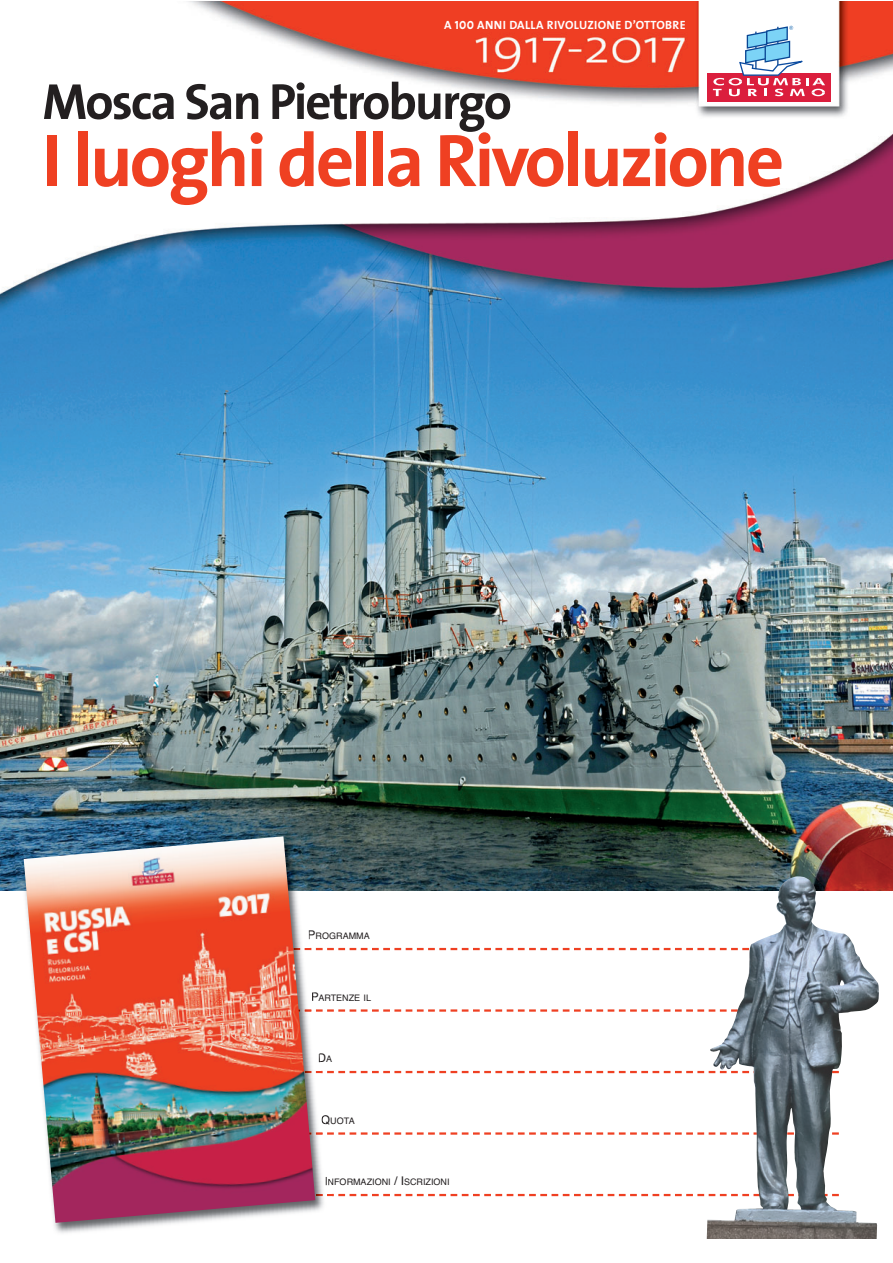
<style>
.page{position:relative;width:893px;height:1263px;background:#fff}
.page>*{position:absolute;margin:0;border:0;box-sizing:border-box;transform-origin:0 0}
.t1{font:700 75px "The Sans";letter-spacing:-.04em;color:#ef4022}
.t2{font:700 51.15px "The Sans";letter-spacing:-.04em;color:#231f20}
.t3{font:700 12px "The Sans";letter-spacing:.025em;color:#fff}
.t4{font:12px "Helvetica";color:#231f20}
.t5{font:9px "Helvetica";color:#231f20}
.s1{font-size:15.6px}
.s2{font-size:12px}
.s3{font-size:9px}
</style>
<div class="page">
<img style="left:0;top:2px;width:892px;height:889px">
<svg style="left:338px;top:948px;width:367px;height:2px"></svg>
<svg style="left:338px;top:1009px;width:367px;height:3px"></svg>
<svg style="left:338px;top:1071px;width:367px;height:2px"></svg>
<svg style="left:338px;top:1132px;width:367px;height:3px"></svg>
<svg style="left:338px;top:1194px;width:367px;height:2px"></svg>
<img style="left:54px;top:947px;width:280px;height:286px">
<img style="left:14px;top:827px;width:291px;height:64px">
<img style="left:315px;top:1071px;width:6px;height:2px">
<img style="left:315px;top:1133px;width:8px;height:2px">
<img style="left:315px;top:1194px;width:17px;height:2px">
<svg style="left:321px;top:1115px;width:5px;height:10px"></svg>
<svg style="left:325px;top:1177px;width:6px;height:8px"></svg>
<img style="left:24px;top:836px;width:291px;height:387px">
<div style="left:707px;top:73px;width:124px;height:28px;background:#db1e3d"></div>
<svg style="left:713px;top:26px;width:112px;height:70px"></svg>
<img style="left:706px;top:876px;width:173px;height:363px">
<h3 class="t3" style="left:444px;top:20px;width:243px">A <span class="s1">100</span> ANNI DALLA RIVOLUZIONE D’OTTOBRE</h3>
<h2 class="t2" style="left:42px;top:82px;width:471px">Mosca San Pietroburgo</h2>
<h1 class="t1" style="left:42px;top:131px;width:743px">I luoghi della Rivoluzione</h1>
<p class="t5" style="left:308px;top:933px;width:64px"><span class="s2">P</span>ROGRAMMA</p>
<p class="t5" style="left:311px;top:994px;width:62px"><span class="s2">P</span>ARTENZE IL</p>
<h3 class="t4" style="left:318px;top:1054px;width:16px">D<span class="s3">A</span></h3>
<p class="t5" style="left:321px;top:1117px;width:35px"><span class="s2">Q</span>UOTA</p>
<p class="t5" style="left:324px;top:1179px;width:127px"><span class="s2">I</span>NFORMAZIONI <span class="s2">/ I</span>SCRIZIONI</p>
</div>
